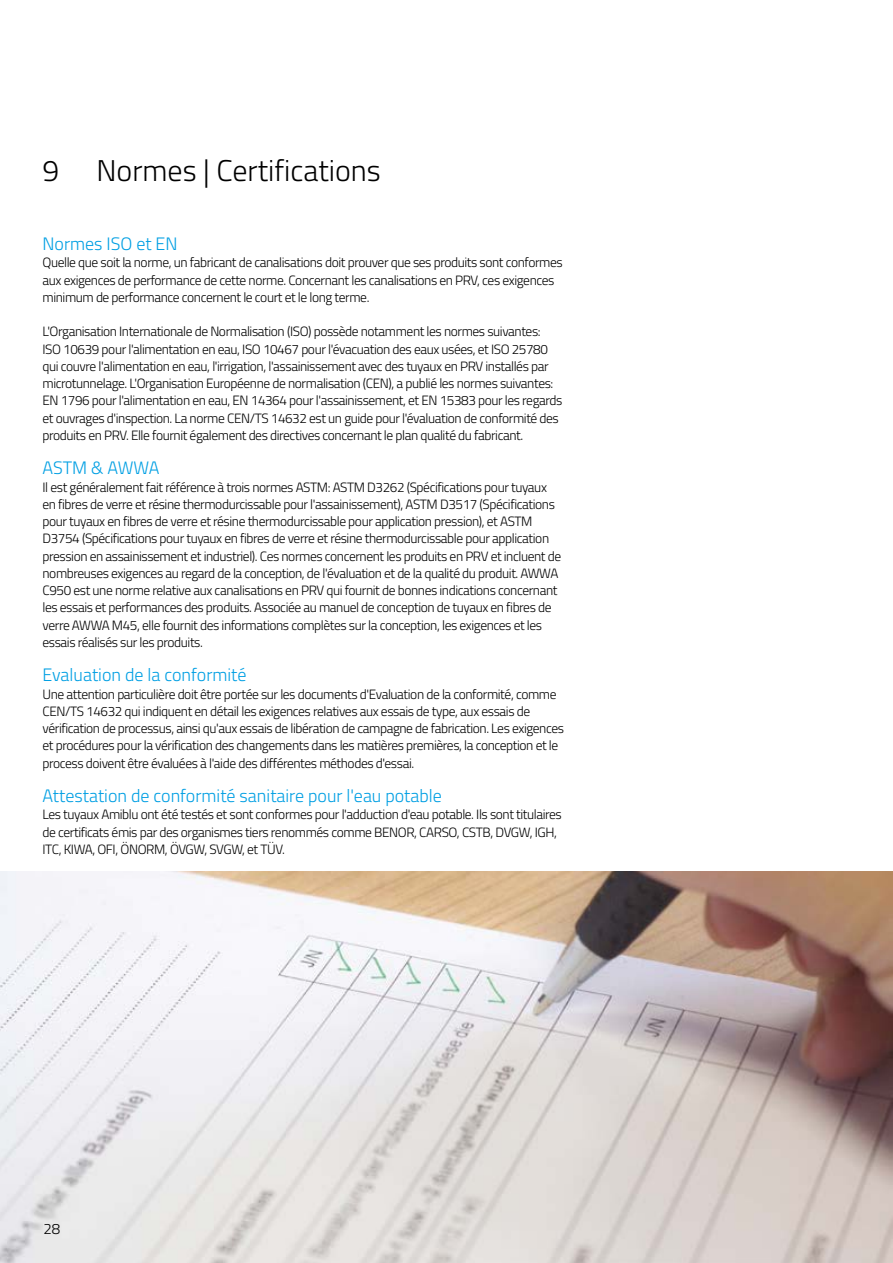
<style>
.page{position:relative;width:893px;height:1263px;background:#fff}
.page>*{position:absolute;margin:0;border:0;box-sizing:border-box;transform-origin:0 0}
.t1{font:300 30px "Titillium Web";color:#000}
.t2{font:300 18px "Titillium Web";color:#009fe3}
.t3{font:300 15px "Titillium Web";color:#000}
.t4{font:300 13.5px/17.2px "Titillium Web";letter-spacing:-.03em;color:#000}
</style>
<div class="page">
<img style="left:0;top:871px;width:893px;height:392px">
<h1 class="t1" style="left:43px;top:148px;width:340px">9 Normes | Certifications</h1>
<h2 class="t2" style="left:43px;top:231px;width:137px">Normes ISO et EN</h2>
<p class="t4" style="left:43px;top:253px;width:522px">Quelle que soit la norme, un fabricant de canalisations doit prouver que ses produits sont conformes aux exigences de performance de cette norme. Concernant les canalisations en PRV, ces exigences minimum de performance concernent le court et le long terme.</p>
<p class="t4" style="left:43px;top:322px;width:521px">L'Organisation Internationale de Normalisation (ISO) possède notamment les normes suivantes:<br>ISO 10639 pour l'alimentation en eau, ISO 10467 pour l'évacuation des eaux usées, et ISO 25780 qui couvre l'alimentation en eau, l'irrigation, l'assainissement avec des tuyaux en PRV installés par microtunnelage. L'Organisation Européenne de normalisation (CEN), a publié les normes suivantes:<br>EN 1796 pour l'alimentation en eau, EN 14364 pour l'assainissement, et EN 15383 pour les regards et ouvrages d'inspection. La norme CEN/TS 14632 est un guide pour l'évaluation de conformité des produits en PRV. Elle fournit également des directives concernant le plan qualité du fabricant.</p>
<h2 class="t2" style="left:43px;top:455px;width:119px">ASTM &amp; AWWA</h2>
<p class="t4" style="left:43px;top:478px;width:520px">Il est généralement fait référence à trois normes ASTM: ASTM D3262 (Spécifications pour tuyaux en fibres de verre et résine thermodurcissable pour l'assainissement), ASTM D3517 (Spécifications pour tuyaux en fibres de verre et résine thermodurcissable pour application pression), et ASTM D3754 (Spécifications pour tuyaux en fibres de verre et résine thermodurcissable pour application pression en assainissement et industriel). Ces normes concernent les produits en PRV et incluent de nombreuses exigences au regard de la conception, de l'évaluation et de la qualité du produit. AWWA C950 est une norme relative aux canalisations en PRV qui fournit de bonnes indications concernant les essais et performances des produits. Associée au manuel de conception de tuyaux en fibres de verre AWWA M45, elle fournit des informations complètes sur la conception, les exigences et les essais réalisés sur les produits.</p>
<h2 class="t2" style="left:43px;top:662px;width:206px">Evaluation de la conformité</h2>
<p class="t4" style="left:43px;top:685px;width:523px">Une attention particulière doit être portée sur les documents d'Evaluation de la conformité, comme CEN/TS 14632 qui indiquent en détail les exigences relatives aux essais de type, aux essais de vérification de processus, ainsi qu'aux essais de libération de campagne de fabrication. Les exigences et procédures pour la vérification des changements dans les matières premières, la conception et le process doivent être évaluées à l'aide des différentes méthodes d'essai.</p>
<h2 class="t2" style="left:43px;top:783px;width:401px">Attestation de conformité sanitaire pour l'eau potable</h2>
<p class="t4" style="left:43px;top:805px;width:521px">Les tuyaux Amiblu ont été testés et sont conformes pour l'adduction d'eau potable. Ils sont titulaires de certificats émis par des organismes tiers renommés comme BENOR, CARSO, CSTB, DVGW, IGH,<br>ITC, KIWA, OFI, ÖNORM, ÖVGW, SVGW, et TÜV.</p>
<p class="t3" style="left:44px;top:1217px;width:18px">28</p>
</div>
